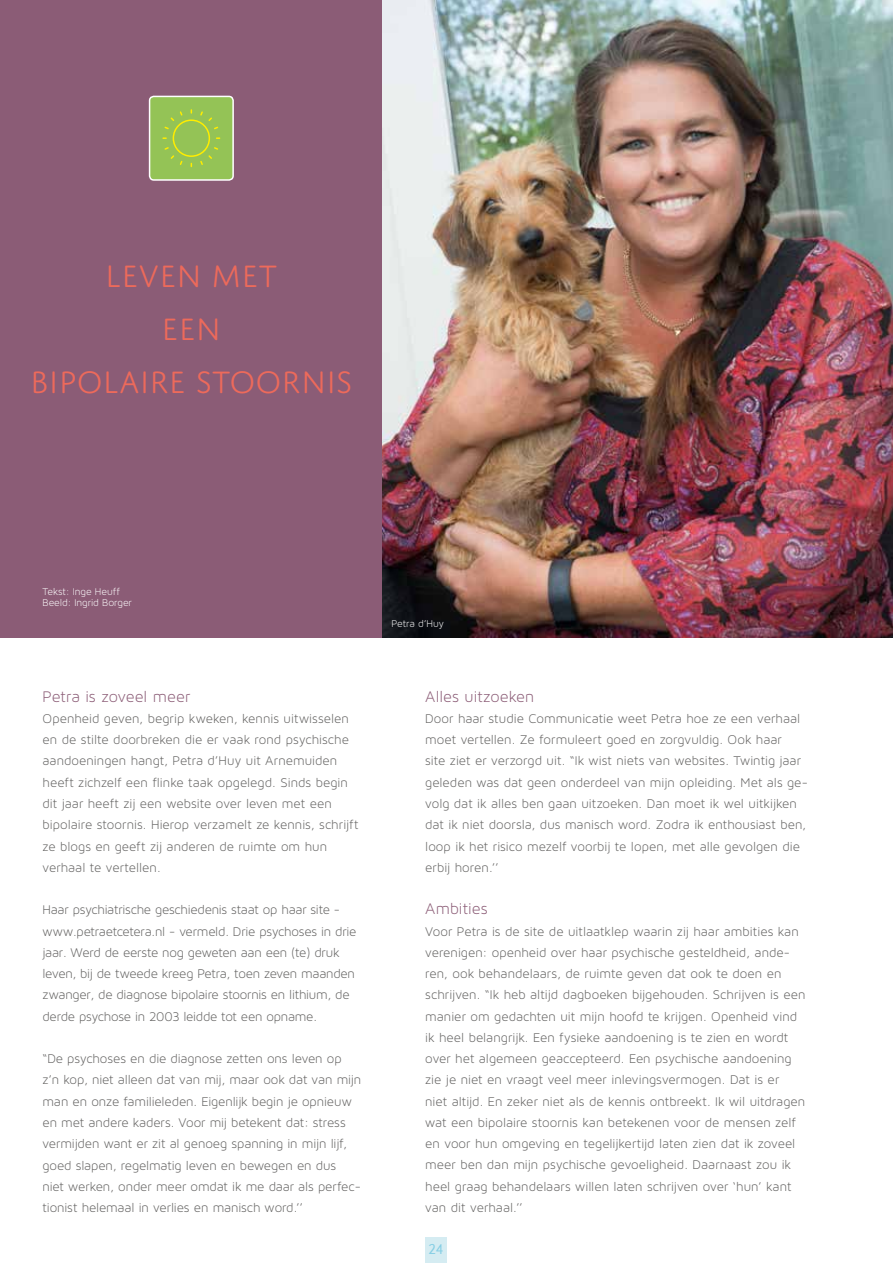
<style>
.page{position:relative;width:893px;height:1263px;background:#fff}
.page>*{position:absolute;margin:0;border:0;box-sizing:border-box;transform-origin:0 0}
.t1{font:300 33px/53.1px "Domus Titling";color:#ed6a5b;text-align:center}
.t2{font:16.5px "Maven Pro Light 300";color:#8b5c76}
.t3{font:15px "Emergis Scala Sans Small Caps";color:#85cee4}
.t4{font:13.5px/21.3px "Maven Pro Light 300";color:#61605f}
.t5{font:13.5px/21.3px "Maven Pro Light 300";letter-spacing:-.02em;color:#61605f}
.t6{font:10.5px/10.6px "Maven Pro Light 300";letter-spacing:-.005em;color:#fff}
</style>
<div class="page">
<div style="left:0;top:0;width:383px;height:638px;background:#8b5c76"></div>
<div style="left:425px;top:1237px;width:21px;height:26px;background:#d5ecf2"></div>
<img style="left:383px;top:0;width:510px;height:638px">
<div style="left:150px;top:96px;width:83px;height:84px;background:#94c356;border-radius:4px"></div>
<svg style="left:162px;top:109px;width:59px;height:58px"></svg>
<div style="left:149px;top:96px;width:85px;height:85px;border:2px solid #fff;border-radius:4px"></div>
<h1 class="t1" style="left:30px;top:249px;width:324px">LEVEN MET<br>EEN<br>BIPOLAIRE STOORNIS</h1>
<p class="t6" style="left:43px;top:586px;width:91px">Tekst: Inge Heuff<br>Beeld: Ingrid Borger</p>
<p class="t2" style="left:43px;top:687px;width:149px">Petra is zoveel meer</p>
<p class="t4" style="left:43px;top:708px;width:318px">Openheid geven, begrip kweken, kennis uitwisselen en de stilte doorbreken die er vaak rond psychische aandoeningen hangt, Petra d’Huy uit Arnemuiden heeft zichzelf een flinke taak opgelegd. Sinds begin dit jaar heeft zij een website over leven met een bipolaire stoornis. Hierop verzamelt ze kennis, schrijft ze blogs en geeft zij anderen de ruimte om hun verhaal te vertellen.</p>
<p class="t5" style="left:43px;top:899px;width:315px">Haar psychiatrische geschiedenis staat op haar site - www.petraetcetera.nl - vermeld. Drie psychoses in drie jaar. Werd de eerste nog geweten aan een (te) druk leven, bij de tweede kreeg Petra, toen zeven maanden zwanger, de diagnose bipolaire stoornis en lithium, de derde psychose in 2003 leidde tot een opname.</p>
<p class="t4" style="left:43px;top:1048px;width:320px">“De psychoses en die diagnose zetten ons leven op z’n kop, niet alleen dat van mij, maar ook dat van mijn man en onze familieleden. Eigenlijk begin je opnieuw en met andere kaders. Voor mij betekent dat: stress vermijden want er zit al genoeg spanning in mijn lijf, goed slapen, regelmatig leven en bewegen en dus<br>niet werken, onder meer omdat ik me daar als perfec&shy;tionist helemaal in verlies en manisch word.’’</p>
<p class="t6" style="left:392px;top:618px;width:54px">Petra d’Huy</p>
<p class="t2" style="left:425px;top:687px;width:111px">Alles uitzoeken</p>
<p class="t4" style="left:425px;top:708px;width:384px">Door haar studie Communicatie weet Petra hoe ze een verhaal moet vertellen. Ze formuleert goed en zorgvuldig. Ook haar<br>site ziet er verzorgd uit. “Ik wist niets van websites. Twintig jaar geleden was dat geen onderdeel van mijn opleiding. Met als ge&shy;volg dat ik alles ben gaan uitzoeken. Dan moet ik wel uitkijken dat ik niet doorsla, dus manisch word. Zodra ik enthousiast ben, loop ik het risico mezelf voorbij te lopen, met alle gevolgen die erbij horen.’’</p>
<p class="t2" style="left:425px;top:900px;width:64px">Ambities</p>
<p class="t4" style="left:425px;top:920px;width:382px">Voor Petra is de site de uitlaatklep waarin zij haar ambities kan verenigen: openheid over haar psychische gesteldheid, ande&shy;ren, ook behandelaars, de ruimte geven dat ook te doen en schrijven. “Ik heb altijd dagboeken bijgehouden. Schrijven is een manier om gedachten uit mijn hoofd te krijgen. Openheid vind ik heel belangrijk. Een fysieke aandoening is te zien en wordt over het algemeen geaccepteerd. Een psychische aandoening zie je niet en vraagt veel meer inlevingsvermogen. Dat is er<br>niet altijd. En zeker niet als de kennis ontbreekt. Ik wil uitdragen wat een bipolaire stoornis kan betekenen voor de mensen zelf en voor hun omgeving en tegelijkertijd laten zien dat ik zoveel meer ben dan mijn psychische gevoeligheid. Daarnaast zou ik heel graag behandelaars willen laten schrijven over ‘hun’ kant van dit verhaal.’’</p>
<p class="t3" style="left:428px;top:1241px;width:16px">24</p>
</div>
